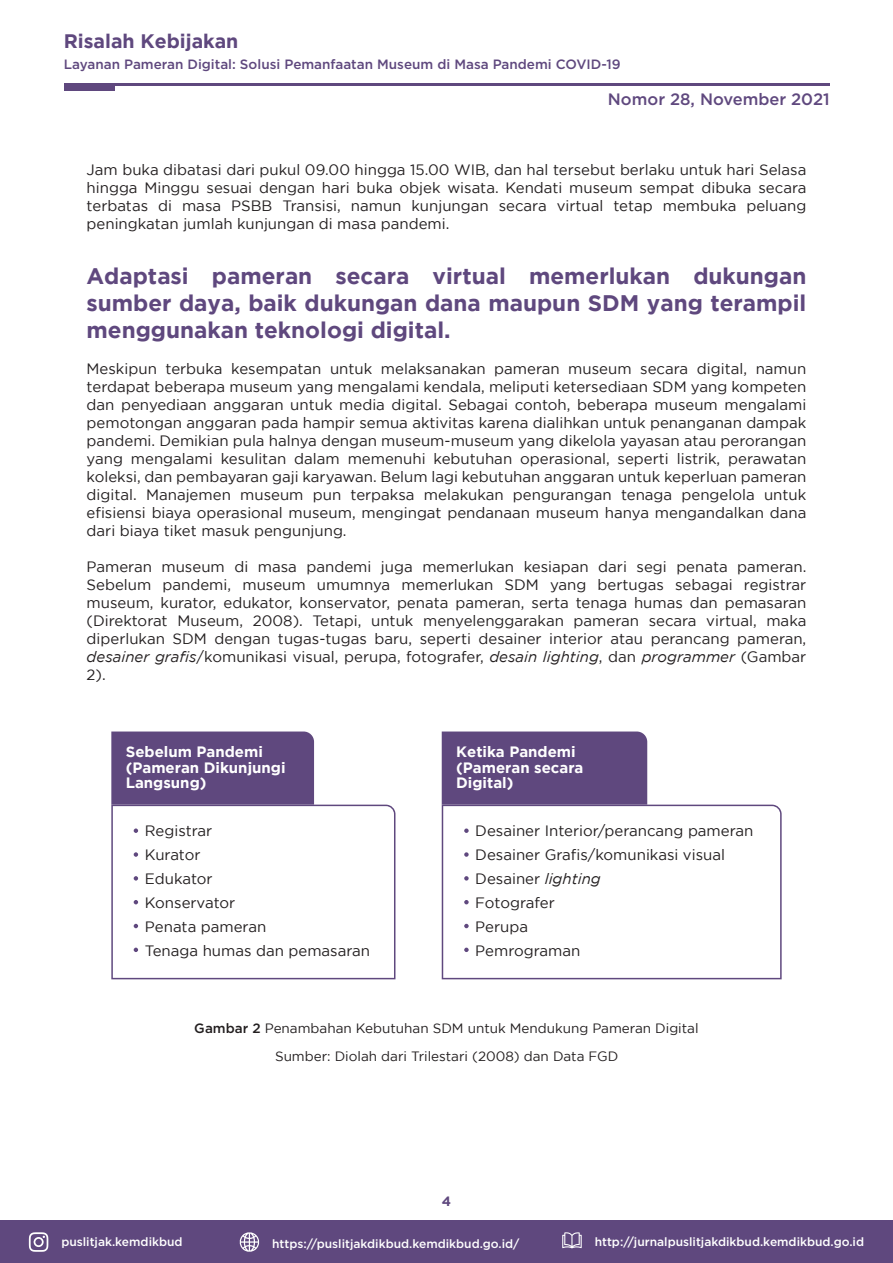
<style>
.page{position:relative;width:893px;height:1263px;background:#fff}
.page>*{position:absolute;margin:0;border:0;box-sizing:border-box;transform-origin:0 0}
.t1{font:700 22.5px/27px "Gotham";color:#5f487e;text-align:justify}
.t2{font:700 19.5px "Gotham";color:#5f487e}
.t3{font:500 16.5px "Gotham";color:#5f487e}
.t4{font:15px/18px "Gotham";color:#231f20;text-align:justify}
.t5{font:700 15px/15.6px "Gotham";color:#fff}
.t6{font:13.5px/27.3px "Gotham";color:#231f20;text-align:center}
.t7{font:500 13.5px "Gotham";color:#5f487e}
.t8{font:700 13.5px "Gotham";color:#5f487e}
.t9{font:500 12px "Gotham";color:#fff}
.s1{font-style:italic}
.s2{font-weight:500}
</style>
<div class="page">
<hr style="left:64px;top:83px;width:766px;height:2px;background:#5f487e">
<div style="left:64px;top:85px;width:51px;height:6px;background:#5f487e"></div>
<div style="left:0;top:1220px;width:893px;height:43px;background:#5f487e"></div>
<svg style="left:562px;top:1232px;width:20px;height:16px"></svg>
<svg style="left:239px;top:1232px;width:20px;height:20px"></svg>
<svg style="left:29px;top:1232px;width:19px;height:20px"></svg>
<div style="left:111px;top:731px;width:203px;height:74px;background:#5f487e"></div>
<svg style="left:111px;top:805px;width:284px;height:174px"></svg>
<svg style="left:134px;top:828px;width:4px;height:5px"></svg>
<svg style="left:134px;top:852px;width:4px;height:5px"></svg>
<svg style="left:134px;top:876px;width:4px;height:4px"></svg>
<svg style="left:134px;top:900px;width:4px;height:4px"></svg>
<svg style="left:134px;top:924px;width:4px;height:4px"></svg>
<svg style="left:134px;top:948px;width:4px;height:4px"></svg>
<div style="left:442px;top:731px;width:205px;height:74px;background:#5f487e"></div>
<svg style="left:442px;top:805px;width:340px;height:174px"></svg>
<h2 class="t2" style="left:64px;top:30px;width:176px">Risalah Kebijakan</h2>
<p class="t7" style="left:64px;top:56px;width:558px">Layanan Pameran Digital: Solusi Pemanfaatan Museum di Masa Pandemi COVID-19</p>
<p class="t3" style="left:608px;top:89px;width:223px">Nomor 28, November 2021</p>
<p class="t4" style="left:87px;top:160px;width:721px">Jam buka dibatasi dari pukul 09.00 hingga 15.00 WIB, dan hal tersebut berlaku untuk hari Selasa hingga Minggu sesuai dengan hari buka objek wisata. Kendati museum sempat dibuka secara terbatas di masa PSBB Transisi, namun kunjungan secara virtual tetap membuka peluang peningkatan jumlah kunjungan di masa pandemi.</p>
<h1 class="t1" style="left:87px;top:262px;width:721px">Adaptasi pameran secara virtual memerlukan dukungan sumber daya, baik dukungan dana maupun SDM yang terampil menggunakan teknologi digital.</h1>
<p class="t4" style="left:87px;top:360px;width:721px">Meskipun terbuka kesempatan untuk melaksanakan pameran museum secara digital, namun terdapat beberapa museum yang mengalami kendala, meliputi ketersediaan SDM yang kompeten dan penyediaan anggaran untuk media digital. Sebagai contoh, beberapa museum mengalami pemotongan anggaran pada hampir semua aktivitas karena dialihkan untuk penanganan dampak pandemi. Demikian pula halnya dengan museum-museum yang dikelola yayasan atau perorangan yang mengalami kesulitan dalam memenuhi kebutuhan operasional, seperti listrik, perawatan koleksi, dan pembayaran gaji karyawan. Belum lagi kebutuhan anggaran untuk keperluan pameran digital. Manajemen museum pun terpaksa melakukan pengurangan tenaga pengelola untuk efisiensi biaya operasional museum, mengingat pendanaan museum hanya mengandalkan dana dari biaya tiket masuk pengunjung.</p>
<p class="t4" style="left:87px;top:558px;width:721px">Pameran museum di masa pandemi juga memerlukan kesiapan dari segi penata pameran.<br>Sebelum pandemi, museum umumnya memerlukan SDM yang bertugas sebagai registrar museum, kurator, edukator, konservator, penata pameran, serta tenaga humas dan pemasaran (Direktorat Museum, 2008). Tetapi, untuk menyelenggarakan pameran secara virtual, maka diperlukan SDM dengan tugas-tugas baru, seperti desainer interior atau perancang pameran, <span class="s1">desainer grafis</span>/komunikasi visual, perupa, fotografer, <span class="s1">desain lighting</span>, dan <span class="s1">programmer</span> (Gambar 2).</p>
<p class="t5" style="left:126px;top:743px;width:161px">Sebelum Pandemi (Pameran Dikunjungi<br>Langsung)</p>
<p class="t4" style="left:145px;top:818px;width:227px;line-height:24px;text-align:left">Registrar<br>Kurator<br>Edukator<br>Konservator<br>Penata pameran<br>Tenaga humas dan pemasaran</p>
<p class="t5" style="left:456px;top:743px;width:129px">Ketika Pandemi (Pameran secara<br>Digital)</p>
<p class="t4" style="left:475px;top:818px;width:280px;line-height:24px;text-align:left">Desainer Interior/perancang pameran<br>Desainer Grafis/komunikasi visual<br>Desainer <span class="s1">lighting<br></span>Fotografer<br>Perupa<br>Pemrograman</p>
<p class="t6" style="left:194px;top:1015px;width:506px"><span class="s2">Gambar 2</span> Penambahan Kebutuhan SDM untuk Mendukung Pameran Digital<br>Sumber: Diolah dari Trilestari (2008) dan Data FGD</p>
<p class="t8" style="left:442px;top:1193px;width:11px">4</p>
<p class="t9" style="left:61px;top:1234px;width:123px">puslitjak.kemdikbud</p>
<p class="t9" style="left:272px;top:1235px;width:249px">https://puslitjakdikbud.kemdikbud.go.id/</p>
<p class="t9" style="left:595px;top:1234px;width:271px">http://jurnalpuslitjakdikbud.kemdikbud.go.id</p>
</div>
